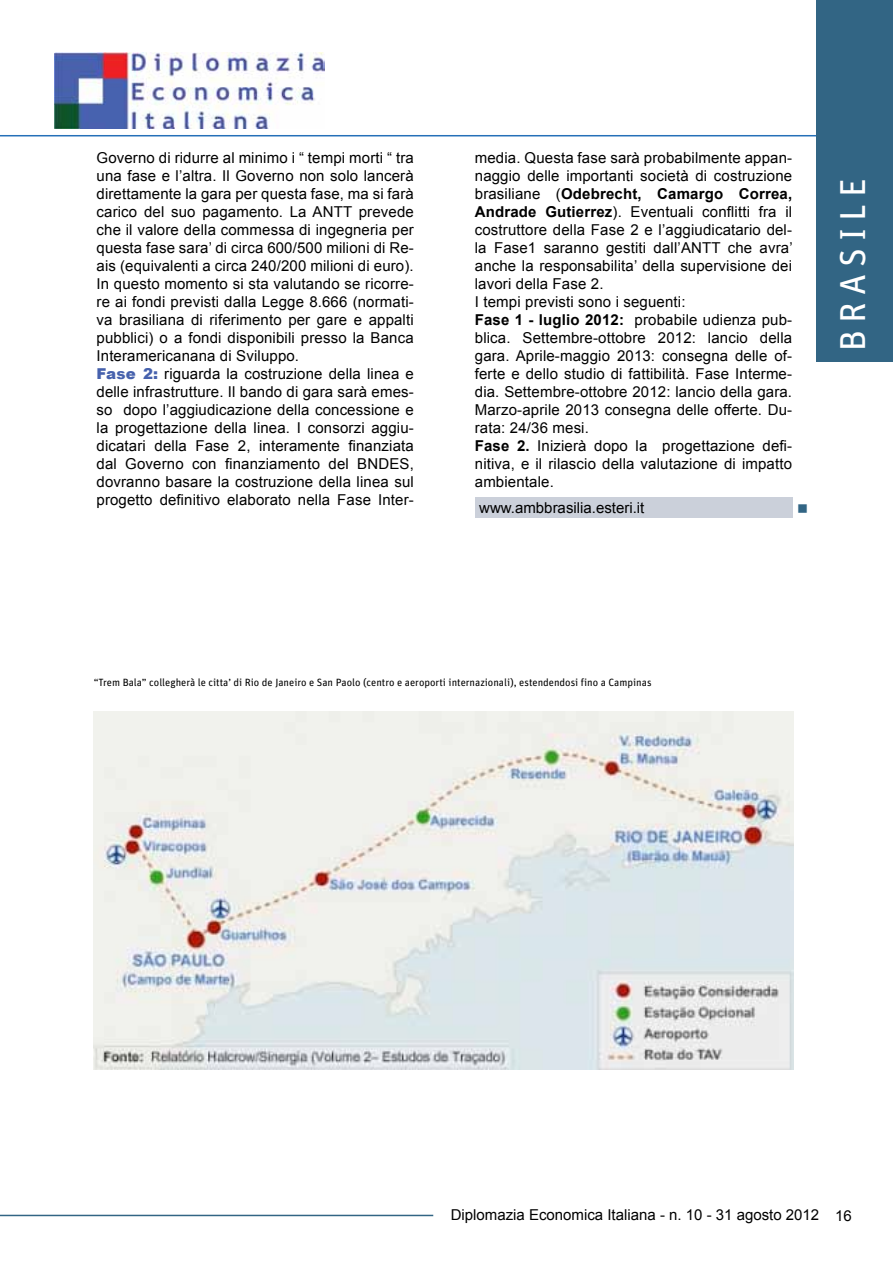
<style>
.page{position:relative;width:893px;height:1263px;background:#fff}
.page>*{position:absolute;margin:0;border:0;box-sizing:border-box;transform-origin:0 0}
.t1{font:36px "Unit";letter-spacing:.2em;color:#fff}
.t2{font:15px/18px "Arial";letter-spacing:.01em;color:#000}
.t3{font:10.5px "Unit";color:#000}
.s1{font-weight:900;color:#4661ad}
.s2{font-weight:700}
</style>
<div class="page">
<hr style="left:0;top:135px;width:893px;height:1px;background:#2570b8">
<img style="left:54px;top:53px;width:271px;height:76px">
<div style="left:816px;top:0;width:77px;height:361px;background:#326584"></div>
<hr style="left:0;top:1215px;width:433px;height:1px;background:#326584">
<img style="left:94px;top:711px;width:699px;height:358px">
<div style="left:475px;top:497px;width:317px;height:21px;background:#cbd0da"></div>
<p class="t2" style="left:97px;top:149px;width:319px">Governo di ridurre al minimo i “ tempi morti “ tra una fase e l’altra. Il Governo non solo lancerà direttamente la gara per questa fase, ma si farà carico del suo pagamento. La ANTT prevede che il valore della commessa di ingegneria per questa fase sara’ di circa 600/500 milioni di Re&shy;ais (equivalenti a circa 240/200 milioni di euro).<br>In questo momento si sta valutando se ricorre&shy;re ai fondi previsti dalla Legge 8.666 (normati&shy;va brasiliana di riferimento per gare e appalti pubblici) o a fondi disponibili presso la Banca Interamericanana di Sviluppo.<br><span class="s1">Fase 2:</span> riguarda la costruzione della linea e delle infrastrutture. Il bando di gara sarà emes&shy;so dopo l’aggiudicazione della concessione e la progettazione della linea. I consorzi aggiu&shy;dicatari della Fase 2, interamente finanziata dal Governo con finanziamento del BNDES, dovranno basare la costruzione della linea sul progetto definitivo elaborato nella Fase Inter-</p>
<p class="t2" style="left:475px;top:149px;width:319px">media. Questa fase sarà probabilmente appan&shy;naggio delle importanti società di costruzione brasiliane (<span class="s2">Odebrecht, Camargo Correa, Andrade Gutierrez</span>). Eventuali conflitti fra il costruttore della Fase 2 e l’aggiudicatario del&shy;la Fase1 saranno gestiti dall’ANTT che avra’ anche la responsabilita’ della supervisione dei lavori della Fase 2.<br>I tempi previsti sono i seguenti:<br><span class="s2">Fase 1 - luglio 2012:</span> probabile udienza pub&shy;blica. Settembre-ottobre 2012: lancio della gara. Aprile-maggio 2013: consegna delle of&shy;ferte e dello studio di fattibilità. Fase Interme&shy;dia. Settembre-ottobre 2012: lancio della gara.<br>Marzo-aprile 2013 consegna delle offerte. Du&shy;rata: 24/36 mesi.<br><span class="s2">Fase 2.</span> Inizierà dopo la progettazione defi&shy;nitiva, e il rilascio della valutazione di impatto ambientale.</p>
<p class="t2" style="left:479px;top:499px;width:167px">www.ambbrasilia.esteri.it</p>
<h1 class="t1" style="left:831px;top:351px;width:175px;rotate:-90deg">BR ASILE</h1>
<p class="t3" style="left:94px;top:676px;width:559px">“Trem Bala” collegherà le citta’ di Rio de Janeiro e San Paolo (centro e aeroporti internazionali), estendendosi fino a Campinas</p>
<p class="t2" style="left:451px;top:1205px;width:403px">Diplomazia Economica Italiana - n. 10 - 31 agosto 2012 16</p>
</div>
